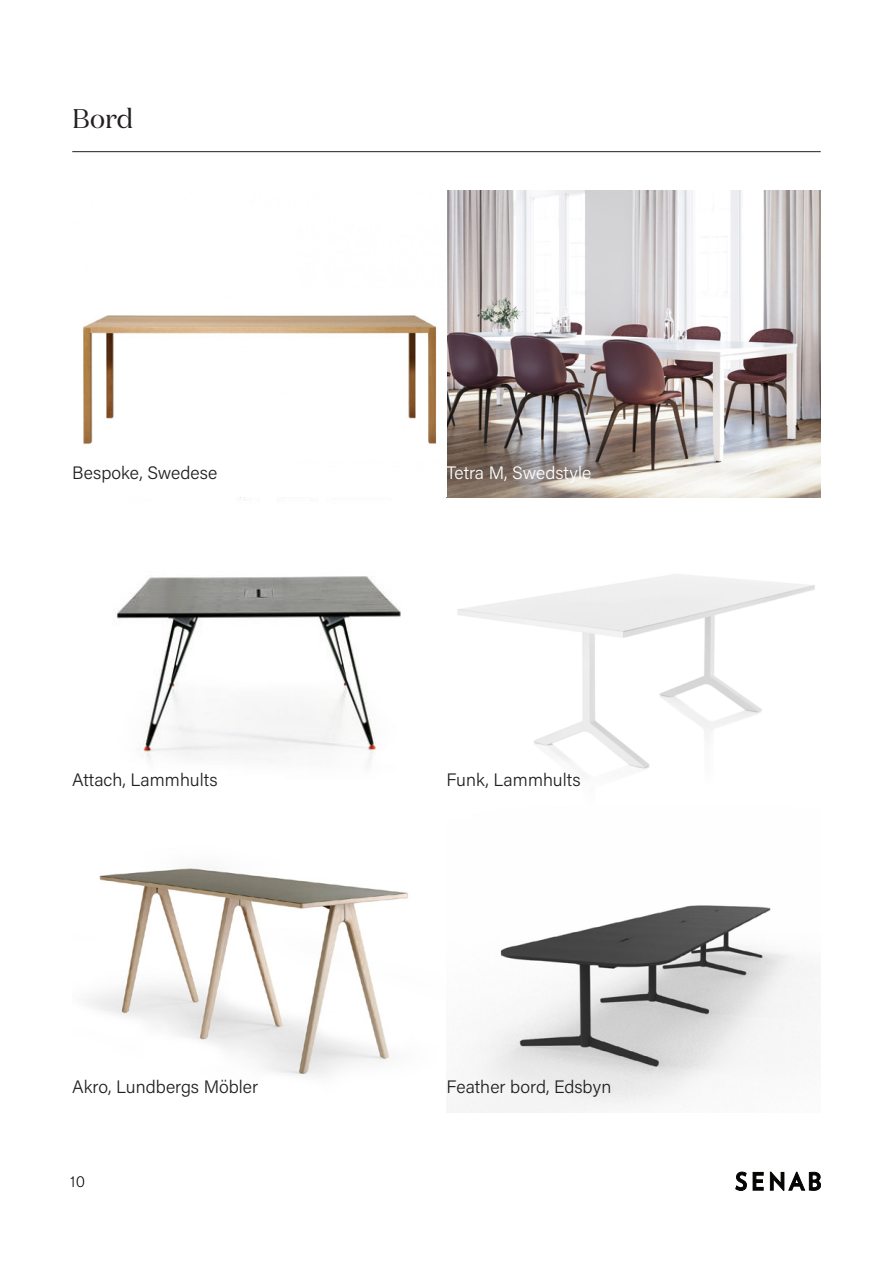
<style>
.page{position:relative;width:893px;height:1263px;background:#fff}
.page>*{position:absolute;margin:0;border:0;box-sizing:border-box;transform-origin:0 0}
.Rubrik{font:27px "Domaine Display";color:#231f20}
.Text_möbler{font:18px "Acumin Variable Concept";color:#231f20}
.Text_möbler-2{font:18px "Acumin Variable Concept";letter-spacing:-.005em;color:#fff}
.t1{font:300 15px "Akzidenz Grotesk Std";color:#000}
</style>
<div class="page">
<hr style="left:72px;top:151px;width:749px;height:1px;background:#231f20">
<svg style="left:736px;top:1172px;width:11px;height:18px"></svg>
<svg style="left:753px;top:1172px;width:68px;height:18px"></svg>
<img style="left:116px;top:498px;width:285px;height:267px">
<img style="left:88px;top:868px;width:728px;height:244px">
<img style="left:446px;top:191px;width:375px;height:579px">
<img style="left:83px;top:315px;width:354px;height:130px">
<p class="Rubrik" style="left:72px;top:101px;width:63px">Bord</p>
<p class="Text_möbler" style="left:72px;top:460px;width:147px">Bespoke, Swedese</p>
<p class="Text_möbler-2" style="left:446px;top:460px;width:146px">Tetra M, Swedstyle</p>
<p class="Text_möbler" style="left:72px;top:767px;width:147px">Attach, Lammhults</p>
<p class="Text_möbler" style="left:446px;top:767px;width:136px">Funk, Lammhults</p>
<p class="Text_möbler" style="left:72px;top:1075px;width:187px">Akro, Lundbergs Möbler</p>
<p class="Text_möbler" style="left:446px;top:1075px;width:166px">Feather bord, Edsbyn</p>
<p class="t1" style="left:68px;top:1173px;width:18px">10</p>
</div>
